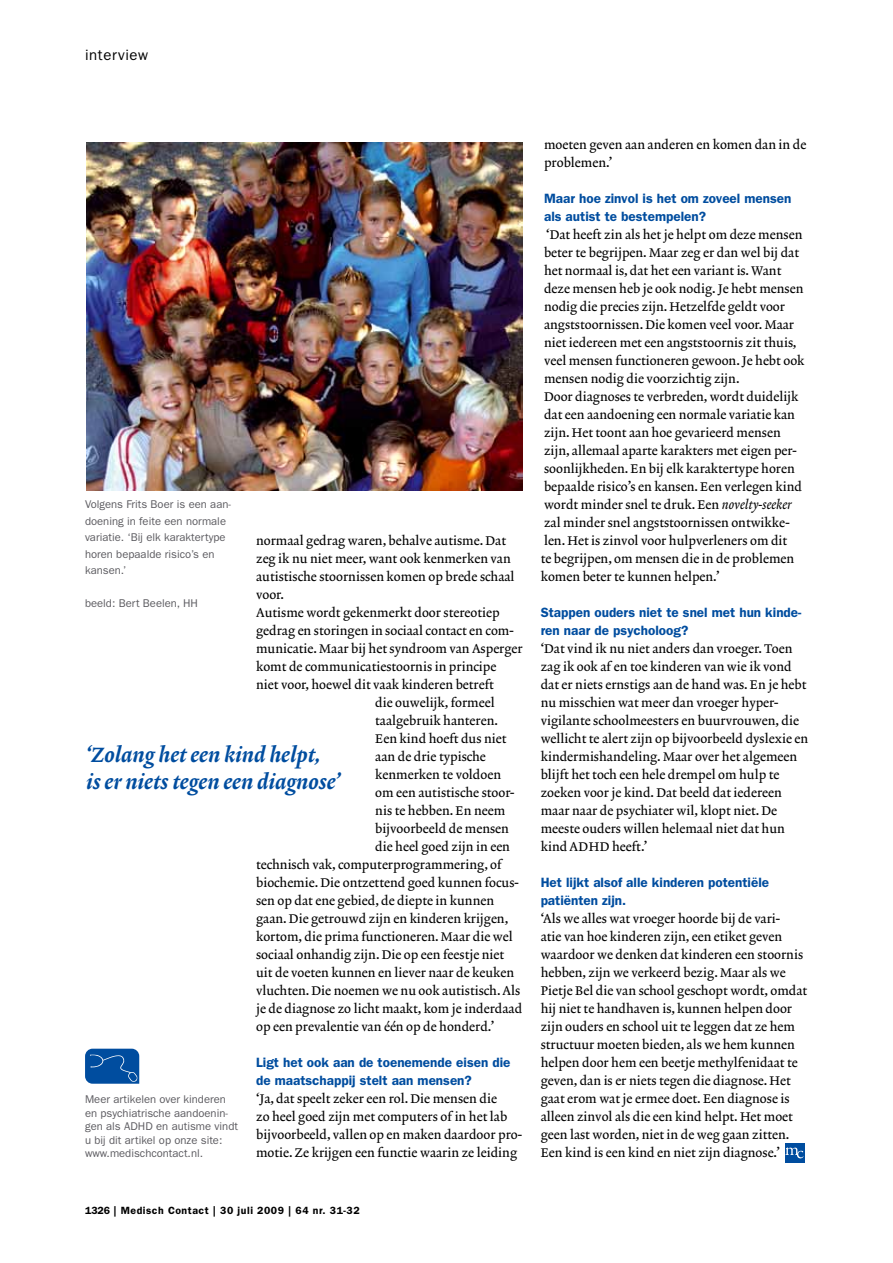
<style>
.page{position:relative;width:893px;height:1263px;background:#fff}
.page>*{position:absolute;margin:0;border:0;box-sizing:border-box;transform-origin:0 0}
.t1{font:21px/27px "Lexicon No 2 Italic D";color:#004d9f}
.t2{font:15px "ITC Franklin Gothic Std";letter-spacing:.04em;color:#000}
.t3{font:600 13.5px/18px "ITC Franklin Gothic Std";color:#004d9f}
.t4{font:12.75px/18px "Lexicon No 2 Roman A";color:#000}
.t5{font:11.25px/16.5px "ITC Franklin Gothic Std";color:#5c5b60}
.t6{font:600 10.5px "ITC Franklin Gothic Std";letter-spacing:.05em;color:#000}
.s1{font-family:"Lexicon No 2 Italic A"}
</style>
<div class="page">
<div style="left:785px;top:1143px;width:19px;height:20px;background:#004d9f"></div>
<svg style="left:785px;top:1147px;width:18px;height:11px"></svg>
<img style="left:86px;top:142px;width:437px;height:348px">
<div style="left:85px;top:1049px;width:54px;height:35px;background:#004d9f;border-radius:7px"></div>
<svg style="left:90px;top:1054px;width:48px;height:28px"></svg>
<p class="t2" style="left:85px;top:46px;width:64px">interview</p>
<p class="t5" style="left:85px;top:496px;width:147px">Volgens Frits Boer is een aan&shy;doening in feite een normale variatie. ‘Bij elk karaktertype horen bepaalde risico’s en kansen.’</p>
<p class="t5" style="left:85px;top:595px;width:114px">beeld: Bert Beelen, HH</p>
<p class="t4" style="left:256px;top:532px;width:251px">normaal gedrag waren, behalve autisme. Dat</p>
<p class="t4" style="left:256px;top:550px;width:256px">zeg ik nu niet meer, want ook kenmerken van</p>
<p class="t4" style="left:256px;top:568px;width:260px">autistische stoornissen komen op brede schaal</p>
<p class="t4" style="left:256px;top:586px;width:30px">voor.</p>
<p class="t4" style="left:256px;top:604px;width:245px">Autisme wordt gekenmerkt door stereotiep</p>
<p class="t4" style="left:256px;top:622px;width:259px">gedrag en storingen in sociaal contact en com-</p>
<p class="t4" style="left:256px;top:640px;width:268px">municatie. Maar bij het syndroom van Asperger</p>
<p class="t4" style="left:256px;top:658px;width:242px">komt de communicatiestoornis in principe</p>
<p class="t4" style="left:256px;top:676px;width:239px">niet voor, hoewel dit vaak kinderen betreft</p>
<p class="t4" style="left:375px;top:694px;width:121px">die ouwelijk, formeel</p>
<p class="t4" style="left:375px;top:712px;width:124px">taalgebruik hanteren.</p>
<p class="t4" style="left:375px;top:730px;width:133px">Een kind hoeft dus niet</p>
<p class="t4" style="left:375px;top:748px;width:112px">aan de drie typische</p>
<p class="t4" style="left:375px;top:766px;width:127px">kenmerken te voldoen</p>
<p class="t4" style="left:375px;top:784px;width:141px">om een autistische stoor-</p>
<p class="t4" style="left:375px;top:802px;width:131px">nis te hebben. En neem</p>
<p class="t4" style="left:375px;top:820px;width:135px">bijvoorbeeld de mensen</p>
<p class="t4" style="left:375px;top:838px;width:136px">die heel goed zijn in een</p>
<p class="t4" style="left:256px;top:856px;width:247px">technisch vak, computerprogrammering, of</p>
<p class="t4" style="left:256px;top:874px;width:264px">biochemie. Die ontzettend goed kunnen focus-</p>
<p class="t4" style="left:256px;top:892px;width:240px">sen op dat ene gebied, de diepte in kunnen</p>
<p class="t4" style="left:256px;top:910px;width:254px">gaan. Die getrouwd zijn en kinderen krijgen,</p>
<p class="t4" style="left:256px;top:928px;width:258px">kortom, die prima functioneren. Maar die wel</p>
<p class="t4" style="left:256px;top:946px;width:250px">sociaal onhandig zijn. Die op een feestje niet</p>
<p class="t4" style="left:256px;top:964px;width:260px">uit de voeten kunnen en liever naar de keuken</p>
<p class="t4" style="left:256px;top:982px;width:266px">vluchten. Die noemen we nu ook autistisch. Als</p>
<p class="t4" style="left:256px;top:1000px;width:268px">je de diagnose zo licht maakt, kom je inderdaad</p>
<p class="t4" style="left:256px;top:1018px;width:240px">op een prevalentie van één op de honderd.’</p>
<p class="t3" style="left:256px;top:1053px;width:256px">Ligt het ook aan de toenemende eisen die de maatschappij stelt aan mensen?</p>
<p class="t4" style="left:256px;top:1090px;width:268px">‘Ja, dat speelt zeker een rol. Die mensen die<br>zo heel goed zijn met computers of in het lab bijvoorbeeld, vallen op en maken daardoor pro&shy;motie. Ze krijgen een functie waarin ze leiding</p>
<h1 class="t1" style="left:86px;top:742px;width:256px">‘Zolang het een kind helpt,<br>is er niets tegen een diagnose’</h1>
<p class="t5" style="left:85px;top:1093px;width:154px;line-height:13.5px">Meer artikelen over kinderen en psychiatrische aandoenin&shy;gen als ADHD en autisme vindt u bij dit artikel op onze site: www.medischcontact.nl.</p>
<p class="t4" style="left:544px;top:136px;width:264px">moeten geven aan anderen en komen dan in de problemen.’</p>
<p class="t3" style="left:544px;top:189px;width:249px">Maar hoe zinvol is het om zoveel mensen als autist te bestempelen?</p>
<p class="t4" style="left:541px;top:226px;width:265px;text-indent:5px">‘Dat heeft zin als het je helpt om deze mensen beter te begrijpen. Maar zeg er dan wel bij dat het normaal is, dat het een variant is. Want deze mensen heb je ook nodig. Je hebt mensen nodig die precies zijn. Hetzelfde geldt voor angststoornissen. Die komen veel voor. Maar niet iedereen met een angststoornis zit thuis, veel mensen functioneren gewoon. Je hebt ook mensen nodig die voorzichtig zijn.<br>Door diagnoses te verbreden, wordt duidelijk dat een aandoening een normale variatie kan zijn. Het toont aan hoe gevarieerd mensen zijn, allemaal aparte karakters met eigen per&shy;soonlijkheden. En bij elk karaktertype horen bepaalde risico’s en kansen. Een verlegen kind wordt minder snel te druk. Een <span class="s1">novelty-seeker </span>zal minder snel angststoornissen ontwikke&shy;len. Het is zinvol voor hulpverleners om dit<br>te begrijpen, om mensen die in de problemen komen beter te kunnen helpen.’</p>
<p class="t3" style="left:541px;top:603px;width:262px">Stappen ouders niet te snel met hun kinde&shy;ren naar de psycholoog?</p>
<p class="t4" style="left:541px;top:640px;width:269px">‘Dat vind ik nu niet anders dan vroeger. Toen zag ik ook af en toe kinderen van wie ik vond dat er niets ernstigs aan de hand was. En je hebt nu misschien wat meer dan vroeger hyper&shy;vigilante schoolmeesters en buurvrouwen, die wellicht te alert zijn op bijvoorbeeld dyslexie en kindermishandeling. Maar over het algemeen blijft het toch een hele drempel om hulp te zoeken voor je kind. Dat beeld dat iedereen maar naar de psychiater wil, klopt niet. De meeste ouders willen helemaal niet dat hun kind ADHD heeft.’</p>
<p class="t3" style="left:541px;top:873px;width:230px">Het lijkt alsof alle kinderen potentiële patiënten zijn.</p>
<p class="t4" style="left:541px;top:910px;width:268px">‘Als we alles wat vroeger hoorde bij de vari-<br>atie van hoe kinderen zijn, een etiket geven waardoor we denken dat kinderen een stoornis hebben, zijn we verkeerd bezig. Maar als we Pietje Bel die van school geschopt wordt, omdat hij niet te handhaven is, kunnen helpen door zijn ouders en school uit te leggen dat ze hem structuur moeten bieden, als we hem kunnen helpen door hem een beetje methylfenidaat te geven, dan is er niets tegen die diagnose. Het gaat erom wat je ermee doet. Een diagnose is alleen zinvol als die een kind helpt. Het moet geen last worden, niet in de weg gaan zitten.<br>Een kind is een kind en niet zijn diagnose.’</p>
<p class="t6" style="left:85px;top:1204px;width:276px">1326 | Medisch Contact | 30 juli 2009 | 64 nr. 31-32</p>
</div>
